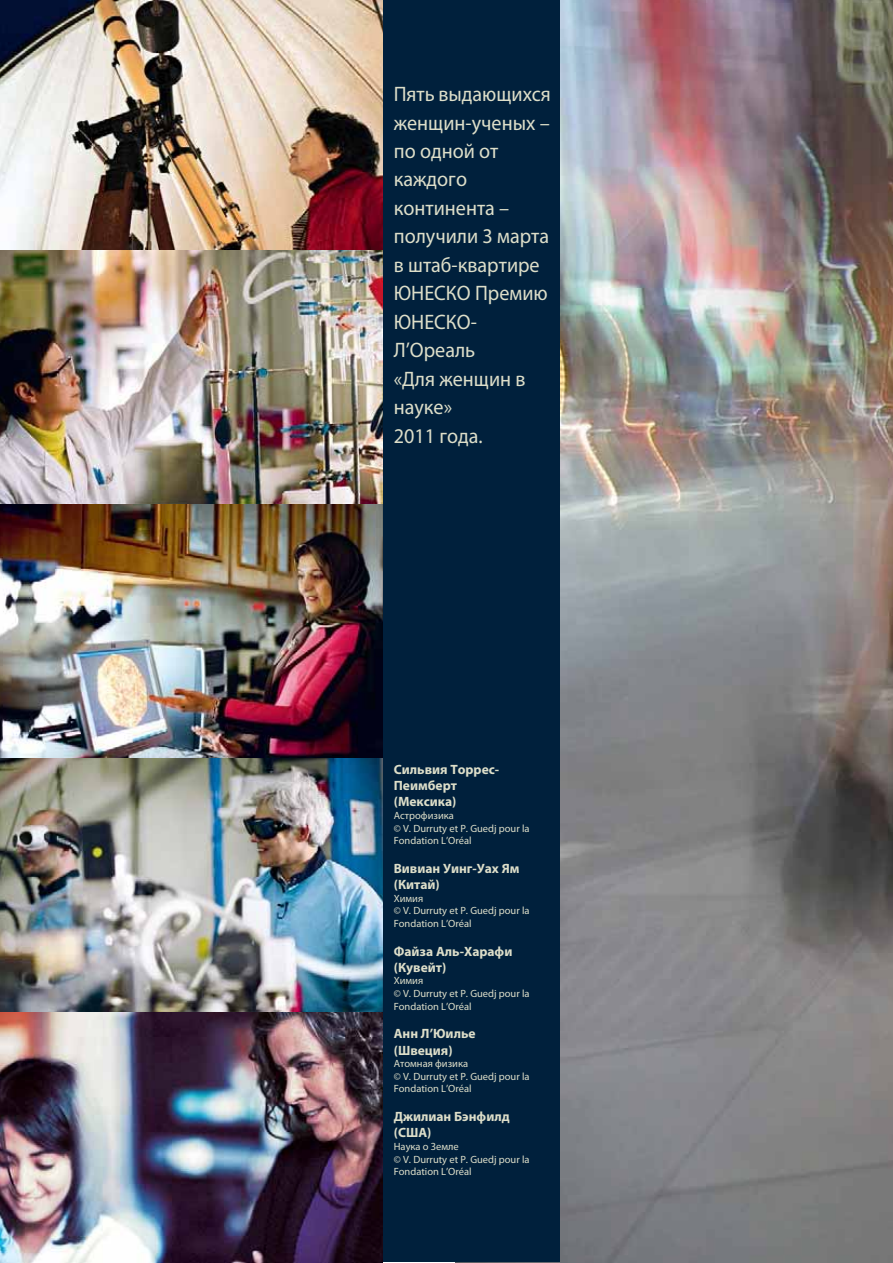
<style>
.page{position:relative;width:893px;height:1263px;background:#fff}
.page>*{position:absolute;margin:0;border:0;box-sizing:border-box;transform-origin:0 0}
.t1{font:21px/28.5px "Myriad Pro";color:#dddec9;scale:.96 1}
.t2{font:700 13.5px/16.2px "Myriad Pro";color:#dddec9}
.t3{font:10.5px/12.6px "Myriad Pro";color:#dddec9}
</style>
<div class="page">
<img style="left:559px;top:0;width:333px;height:1262px">
<div style="left:382px;top:0;width:177px;height:1262px;background:#00203c"></div>
<img style="left:0;top:0;width:382px;height:250px">
<img style="left:0;top:250px;width:382px;height:254px">
<img style="left:0;top:504px;width:382px;height:254px">
<img style="left:0;top:758px;width:382px;height:254px">
<img style="left:0;top:1012px;width:382px;height:250px">
<h1 class="t1" style="left:394px;top:81px;width:165px">Пять выдающихся женщин-ученых – по одной от каждого континента – получили 3 марта в штаб-квартире<br>ЮНЕСКО Премию<br>ЮНЕСКО-<br>Л’Ореаль<br>«Для женщин в науке»<br>2011 года.</h1>
<p class="t2" style="left:394px;top:762px;width:107px">Сильвия Торрес-<br>Пеимберт (Мексика)</p>
<p class="t3" style="left:394px;top:810px;width:137px">Астрофизика<br>© V. Durruty et P. Guedj pour la<br>Fondation L’Oréal</p>
<p class="t2" style="left:394px;top:861px;width:127px">Вивиан Уинг-Уах Ям (Китай)</p>
<p class="t3" style="left:394px;top:893px;width:137px">Химия<br>© V. Durruty et P. Guedj pour la<br>Fondation L’Oréal</p>
<p class="t2" style="left:394px;top:944px;width:120px">Файза Аль-Харафи (Кувейт)</p>
<p class="t3" style="left:394px;top:975px;width:137px">Химия<br>© V. Durruty et P. Guedj pour la<br>Fondation L’Oréal</p>
<p class="t2" style="left:394px;top:1027px;width:83px">Анн Л’Юилье (Швеция)</p>
<p class="t3" style="left:394px;top:1058px;width:137px">Атомная физика<br>© V. Durruty et P. Guedj pour la<br>Fondation L’Oréal</p>
<p class="t2" style="left:394px;top:1109px;width:117px">Джилиан Бэнфилд (США)</p>
<p class="t3" style="left:394px;top:1141px;width:137px">Наука о Земле<br>© V. Durruty et P. Guedj pour la<br>Fondation L’Oréal</p>
</div>
